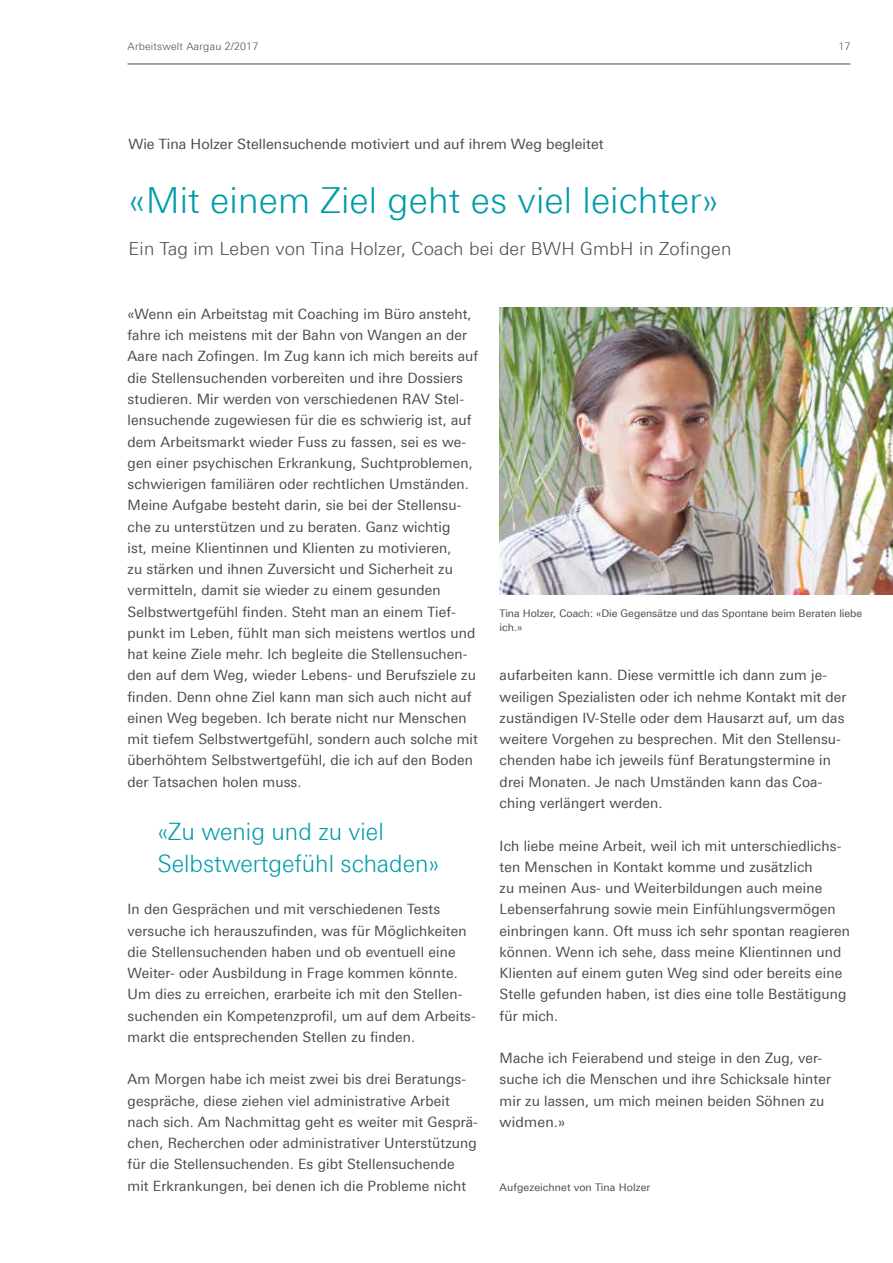
<style>
.page{position:relative;width:893px;height:1263px;background:#fff}
.page>*{position:absolute;margin:0;border:0;box-sizing:border-box;transform-origin:0 0}
.t1{font:300 36px "Linotype Univers 330";letter-spacing:.005em;color:#009baa}
.t2{font:300 24px/31.8px "Linotype Univers 330";color:#009baa}
.t3{font:300 18px "Linotype Univers 330";letter-spacing:.01em;color:#4a4a49}
.t4{font:14.25px/21.3px "Linotype Univers 430";letter-spacing:.01em;color:#4a4a49}
.t5{font:10.5px/14.9px "Linotype Univers 430";color:#4a4a49}
.t6{font:300 10.5px "Linotype Univers 330";letter-spacing:.02em;color:#4a4a49}
</style>
<div class="page">
<hr style="left:128px;top:64px;width:722px;height:1px;background:#4a4a49">
<img style="left:500px;top:308px;width:393px;height:286px">
<p class="t6" style="left:128px;top:40px;width:132px">Arbeitswelt Aargau 2/2017</p>
<p class="t6" style="left:838px;top:40px;width:13px">17</p>
<p class="t4" style="left:129px;top:133px;width:477px">Wie Tina Holzer Stellensuchende motiviert und auf ihrem Weg begleitet</p>
<h1 class="t1" style="left:129px;top:179px;width:592px">«Mit einem Ziel geht es viel leichter»</h1>
<p class="t3" style="left:129px;top:238px;width:604px">Ein Tag im Leben von Tina Holzer, Coach bei der BWH GmbH in Zofingen</p>
<p class="t4" style="left:128px;top:303px;width:352px">«Wenn ein Arbeitstag mit Coaching im Büro ansteht, fahre ich meistens mit der Bahn von Wangen an der Aare nach Zofingen. Im Zug kann ich mich bereits auf die Stellensuchenden vorbereiten und ihre Dossiers studieren. Mir werden von verschiedenen RAV Stel&shy;lensuchende zugewiesen für die es schwierig ist, auf dem Arbeitsmarkt wieder Fuss zu fassen, sei es we&shy;gen einer psychischen Erkrankung, Suchtproblemen, schwierigen familiären oder rechtlichen Umständen.<br>Meine Aufgabe besteht darin, sie bei der Stellensu&shy;che zu unterstützen und zu beraten. Ganz wichtig<br>ist, meine Klientinnen und Klienten zu motivieren,<br>zu stärken und ihnen Zuversicht und Sicherheit zu vermitteln, damit sie wieder zu einem gesunden Selbstwertgefühl finden. Steht man an einem Tief&shy;punkt im Leben, fühlt man sich meistens wertlos und hat keine Ziele mehr. Ich begleite die Stellensuchen&shy;den auf dem Weg, wieder Lebens- und Berufsziele zu finden. Denn ohne Ziel kann man sich auch nicht auf einen Weg begeben. Ich berate nicht nur Menschen mit tiefem Selbstwertgefühl, sondern auch solche mit überhöhtem Selbstwertgefühl, die ich auf den Boden der Tatsachen holen muss.</p>
<h2 class="t2" style="left:157px;top:815px;width:284px">«Zu wenig und zu viel<br>Selbstwertgefühl schaden»</h2>
<p class="t4" style="left:128px;top:898px;width:350px">In den Gesprächen und mit verschiedenen Tests versuche ich herauszufinden, was für Möglichkeiten die Stellensuchenden haben und ob eventuell eine Weiter- oder Ausbildung in Frage kommen könnte.<br>Um dies zu erreichen, erarbeite ich mit den Stellen&shy;suchenden ein Kompetenzprofil, um auf dem Arbeits&shy;markt die entsprechenden Stellen zu finden.</p>
<p class="t4" style="left:128px;top:1069px;width:352px">Am Morgen habe ich meist zwei bis drei Beratungs&shy;gespräche, diese ziehen viel administrative Arbeit nach sich. Am Nachmittag geht es weiter mit Gesprä&shy;chen, Recherchen oder administrativer Unterstützung für die Stellensuchenden. Es gibt Stellensuchende mit Erkrankungen, bei denen ich die Probleme nicht</p>
<p class="t5" style="left:500px;top:605px;width:364px">Tina Holzer, Coach: «Die Gegensätze und das Spontane beim Beraten liebe ich.»</p>
<p class="t4" style="left:500px;top:665px;width:348px">aufarbeiten kann. Diese vermittle ich dann zum je&shy;weiligen Spezialisten oder ich nehme Kontakt mit der zuständigen IV-Stelle oder dem Hausarzt auf, um das weitere Vorgehen zu besprechen. Mit den Stellensu&shy;chenden habe ich jeweils fünf Beratungstermine in drei Monaten. Je nach Umständen kann das Coa&shy;ching verlängert werden.</p>
<p class="t4" style="left:500px;top:835px;width:352px">Ich liebe meine Arbeit, weil ich mit unterschiedlichs&shy;ten Menschen in Kontakt komme und zusätzlich<br>zu meinen Aus- und Weiterbildungen auch meine Lebenserfahrung sowie mein Einfühlungsvermögen einbringen kann. Oft muss ich sehr spontan reagieren können. Wenn ich sehe, dass meine Klientinnen und Klienten auf einem guten Weg sind oder bereits eine Stelle gefunden haben, ist dies eine tolle Bestätigung für mich.</p>
<p class="t4" style="left:500px;top:1047px;width:333px">Mache ich Feierabend und steige in den Zug, ver&shy;suche ich die Menschen und ihre Schicksale hinter mir zu lassen, um mich meinen beiden Söhnen zu widmen.»</p>
<p class="t5" style="left:500px;top:1179px;width:152px">Aufgezeichnet von Tina Holzer</p>
</div>
